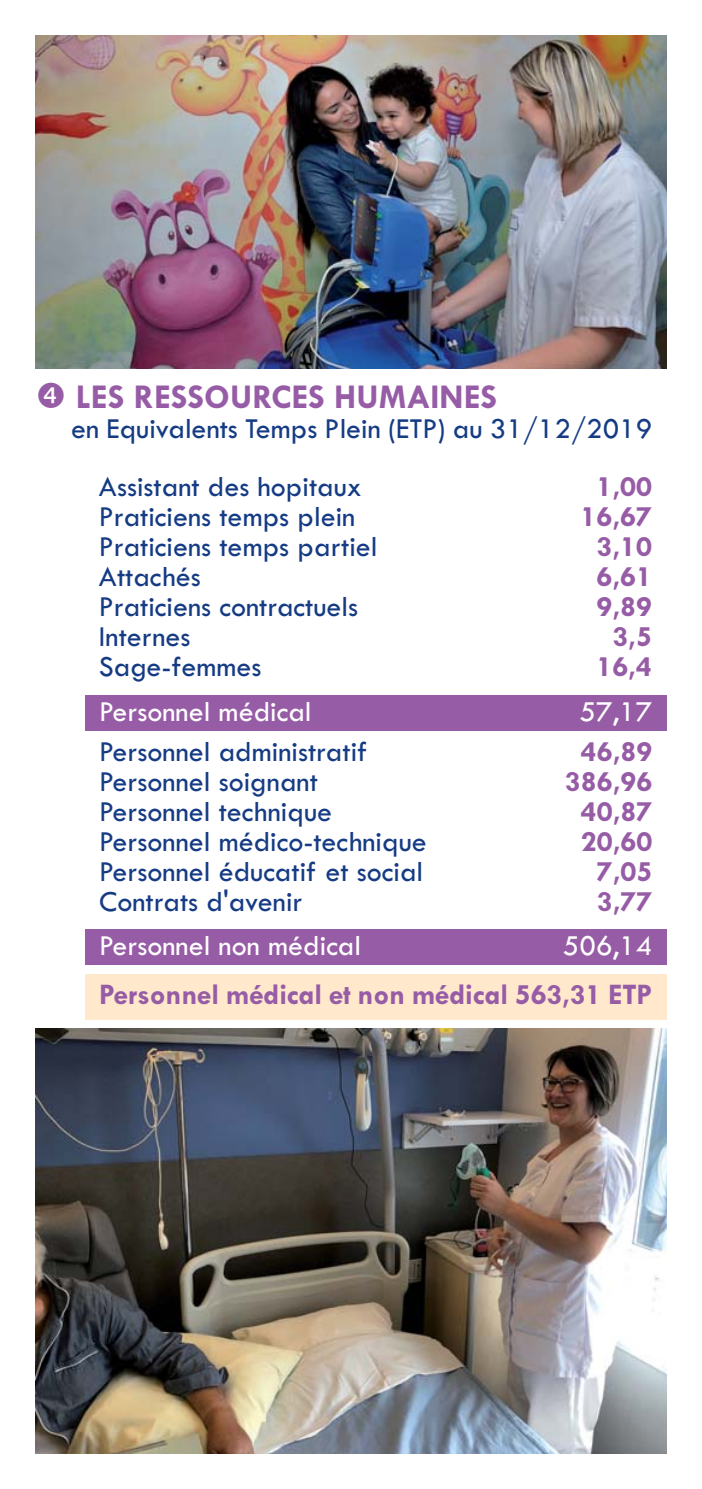
<style>
.page{position:relative;width:702px;height:1489px;background:#fff}
.page>*{position:absolute;margin:0;border:0;box-sizing:border-box;transform-origin:0 0}
.t1{font:700 35px "Tw Cen";color:#975ca6}
.t2{font:30px "Tw Cen";color:#153b84}
.t3{font:700 30px "Tw Cen";letter-spacing:-.005em;color:#975ca6}
.t4{font:30px "Tw Cen";color:#fff}
</style>
<div class="page">
<img style="left:35px;top:35px;width:631px;height:334px">
<img style="left:35px;top:1028px;width:631px;height:425px">
<div style="left:85px;top:928px;width:581px;height:36px;background:#975ca6"></div>
<div style="left:85px;top:694px;width:581px;height:36px;background:#975ca6"></div>
<div style="left:85px;top:973px;width:581px;height:46px;background:#ffe8cc"></div>
<p class="t1" style="left:76px;top:385px;width:422px">LES RESSOURCES HUMAINES</p>
<p class="t2" style="left:71px;top:419px;width:582px">en Equivalents Temps Plein (ETP) au 31/12/2019</p>
<p class="t2" style="left:99px;top:476px;width:264px">Assistant des hopitaux</p>
<p class="t3" style="left:596px;top:476px;width:57px">1,00</p>
<p class="t2" style="left:99px;top:506px;width:258px">Praticiens temps plein</p>
<p class="t3" style="left:580px;top:506px;width:73px">16,67</p>
<p class="t2" style="left:99px;top:536px;width:280px">Praticiens temps partiel</p>
<p class="t3" style="left:596px;top:536px;width:57px">3,10</p>
<p class="t2" style="left:99px;top:566px;width:103px">Attachés</p>
<p class="t3" style="left:596px;top:566px;width:57px">6,61</p>
<p class="t2" style="left:99px;top:596px;width:260px">Praticiens contractuels</p>
<p class="t3" style="left:596px;top:596px;width:57px">9,89</p>
<p class="t2" style="left:99px;top:626px;width:93px">Internes</p>
<p class="t3" style="left:612px;top:626px;width:41px">3,5</p>
<p class="t2" style="left:99px;top:656px;width:164px">Sage-femmes</p>
<p class="t3" style="left:596px;top:656px;width:57px">16,4</p>
<p class="t4" style="left:99px;top:701px;width:214px">Personnel médical</p>
<p class="t4" style="left:579px;top:701px;width:74px">57,17</p>
<p class="t2" style="left:99px;top:742px;width:269px">Personnel administratif</p>
<p class="t3" style="left:580px;top:741px;width:73px">46,89</p>
<p class="t2" style="left:99px;top:772px;width:220px">Personnel soignant</p>
<p class="t3" style="left:565px;top:771px;width:89px">386,96</p>
<p class="t2" style="left:99px;top:802px;width:234px">Personnel technique</p>
<p class="t3" style="left:580px;top:801px;width:73px">40,87</p>
<p class="t2" style="left:99px;top:832px;width:329px">Personnel médico-technique</p>
<p class="t3" style="left:580px;top:831px;width:73px">20,60</p>
<p class="t2" style="left:99px;top:862px;width:325px">Personnel éducatif et social</p>
<p class="t3" style="left:596px;top:861px;width:57px">7,05</p>
<p class="t2" style="left:99px;top:892px;width:205px">Contrats d'avenir</p>
<p class="t3" style="left:596px;top:891px;width:57px">3,77</p>
<p class="t4" style="left:99px;top:935px;width:263px">Personnel non médical</p>
<p class="t4" style="left:563px;top:935px;width:91px">506,14</p>
<p class="t3" style="left:99px;top:984px;width:554px">Personnel médical et non médical 563,31 ETP</p>
</div>
